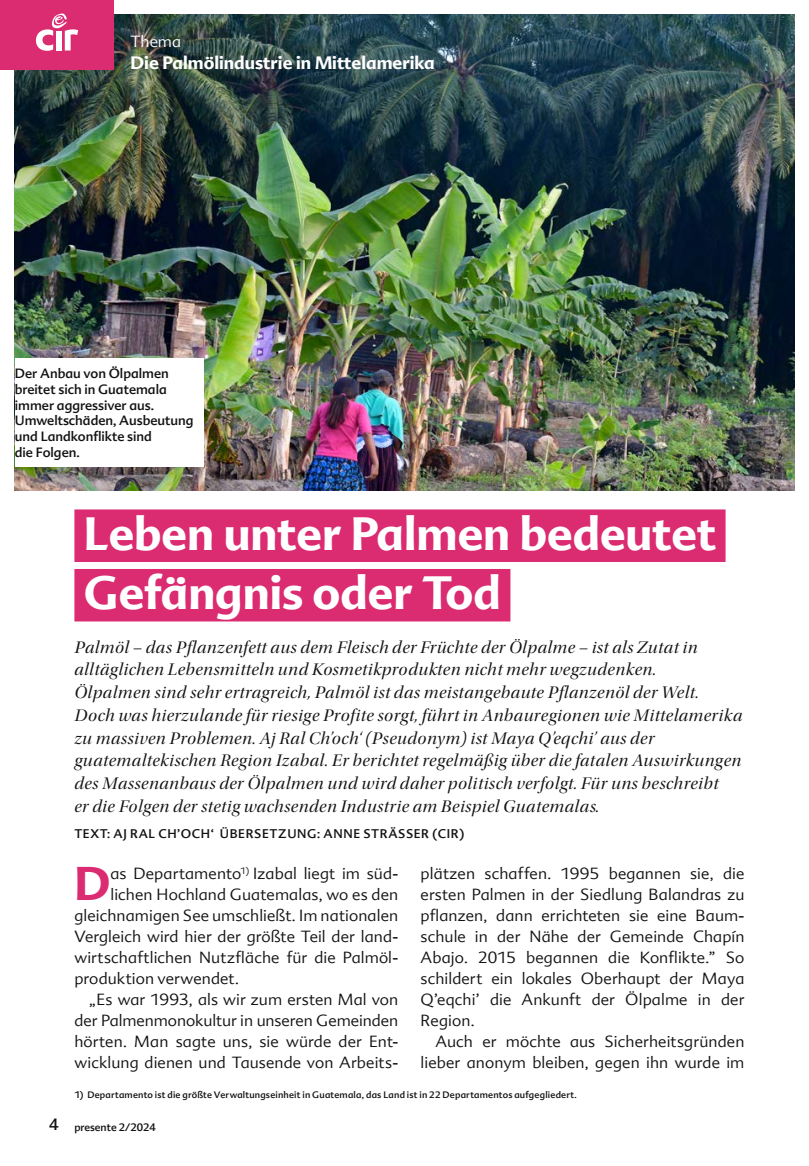
<style>
.page{position:relative;width:809px;height:1166px;background:#fff}
.page>*{position:absolute;margin:0;border:0;box-sizing:border-box;transform-origin:0 0}
.t1{font:700 46.02px "Advert Offc";color:#db2b71}
.t2{font:700 45.5px/59.5px "Advert Offc";color:#fff}
.t3{font:17.5px/22.8px "Utopia Std Disp It";letter-spacing:.03em;color:#121212}
.t4{font:700 17.5px "Advert Offc";color:#fff}
.t5{font:300 15.75px/21px "Advert Offc";letter-spacing:.005em;color:#121212;text-align:justify}
.t6{font:300 15.75px "Advert Offc";color:#fff}
.t7{font:13.12px/15.8px "Advert Offc";color:#121212}
.t8{font:12.25px "Advert Offc";letter-spacing:.05em;color:#121212}
.t9{font:10.5px "Advert Offc";color:#121212}
.t10{font:9.1px "Advert Offc";letter-spacing:.02em;color:#121212}
.s1{font-size:15.75px}
</style>
<div class="page">
<img style="left:15px;top:15px;width:779px;height:475px">
<div style="left:74px;top:509px;width:651px;height:53px;background:#db2b71"></div>
<div style="left:74px;top:569px;width:436px;height:52px;background:#db2b71"></div>
<div style="left:15px;top:358px;width:188px;height:109px;background:#fff"></div>
<div style="left:0;top:0;width:114px;height:69px;background:#db2b71"></div>
<svg style="left:36px;top:13px;width:42px;height:38px"></svg>
<p class="t6" style="left:130px;top:31px;width:52px">Thema</p>
<p class="t4" style="left:130px;top:51px;width:306px">Die Palmölindustrie in Mittelamerika</p>
<p class="t7" style="left:15px;top:366px;width:180px">Der Anbau von Ölpalmen breitet sich in Guatemala immer aggressiver aus.<br>Umweltschäden, Ausbeutung und Landkonflikte sind<br>die Folgen.</p>
<h2 class="t2" style="left:84px;top:504px;width:633px">Leben unter Palmen bedeutet<br>Gefängnis oder Tod</h2>
<p class="t3" style="left:74px;top:636px;width:669px">Palmöl – das Pflanzenfett aus dem Fleisch der Früchte der Ölpalme – ist als Zutat in alltäglichen Lebensmitteln und Kosmetikprodukten nicht mehr wegzudenken.<br>Ölpalmen sind sehr ertragreich, Palmöl ist das meistangebaute Pflanzenöl der Welt.<br>Doch was hierzulande für riesige Profite sorgt, führt in Anbauregionen wie Mittelamerika zu massiven Problemen. Aj Ral Ch’och‘ (Pseudonym) ist Maya Q’eqchi’ aus der guatemaltekischen Region Izabal. Er berichtet regelmäßig über die fatalen Auswirkungen des Massenanbaus der Ölpalmen und wird daher politisch verfolgt. Für uns beschreibt<br>er die Folgen der stetig wachsenden Industrie am Beispiel Guatemalas.</p>
<p class="t8" style="left:74px;top:825px;width:391px">TEXT: AJ RAL CH’OCH‘ ÜBERSETZUNG: ANNE STRÄSSER (CIR)</p>
<h1 class="t1" style="left:74px;top:854px;width:38px">D</h1>
<p class="t5" style="left:110px;top:863px;width:289px">as Departamento<sup>1)</sup> Izabal liegt im süd-</p>
<p class="t5" style="left:110px;top:884px;width:289px">lichen Hochland Guatemalas, wo es den</p>
<p class="t5" style="left:74px;top:905px;width:325px">gleichnamigen See umschließt. Im nationalen</p>
<p class="t5" style="left:74px;top:926px;width:325px">Vergleich wird hier der größte Teil der land-</p>
<p class="t5" style="left:74px;top:947px;width:325px">wirtschaftlichen Nutzfläche für die Palmöl-</p>
<p class="t5" style="left:74px;top:968px;width:166px">produktion verwendet.</p>
<p class="t5" style="left:89px;top:989px;width:310px">„Es war 1993, als wir zum ersten Mal von</p>
<p class="t5" style="left:74px;top:1010px;width:325px">der Palmenmonokultur in unseren Gemeinden</p>
<p class="t5" style="left:74px;top:1031px;width:325px">hörten. Man sagte uns, sie würde der Ent-</p>
<p class="t5" style="left:74px;top:1052px;width:324px">wicklung dienen und Tausende von Arbeits-</p>
<p class="t5" style="left:420px;top:863px;width:325px">plätzen schaffen. 1995 begannen sie, die ersten Palmen in der Siedlung Balandras zu pflanzen, dann errichteten sie eine Baum&shy;schule in der Nähe der Gemeinde Chapín Abajo. 2015 begannen die Konflikte.” So schildert ein lokales Oberhaupt der Maya Q’eqchi’ die Ankunft der Ölpalme in der Region.</p>
<p class="t5" style="left:420px;top:1031px;width:325px;text-align:right">Auch er möchte aus Sicherheitsgründen lieber anonym bleiben, gegen ihn wurde im</p>
<p class="t10" style="left:74px;top:1089px;width:504px">1) Departamento ist die größte Verwaltungseinheit in Guatemala, das Land ist in 22 Departamentos aufgegliedert.</p>
<p class="t9" style="left:49px;top:1120px;width:108px"><span class="s1">4</span> presente 2/2024</p>
</div>
